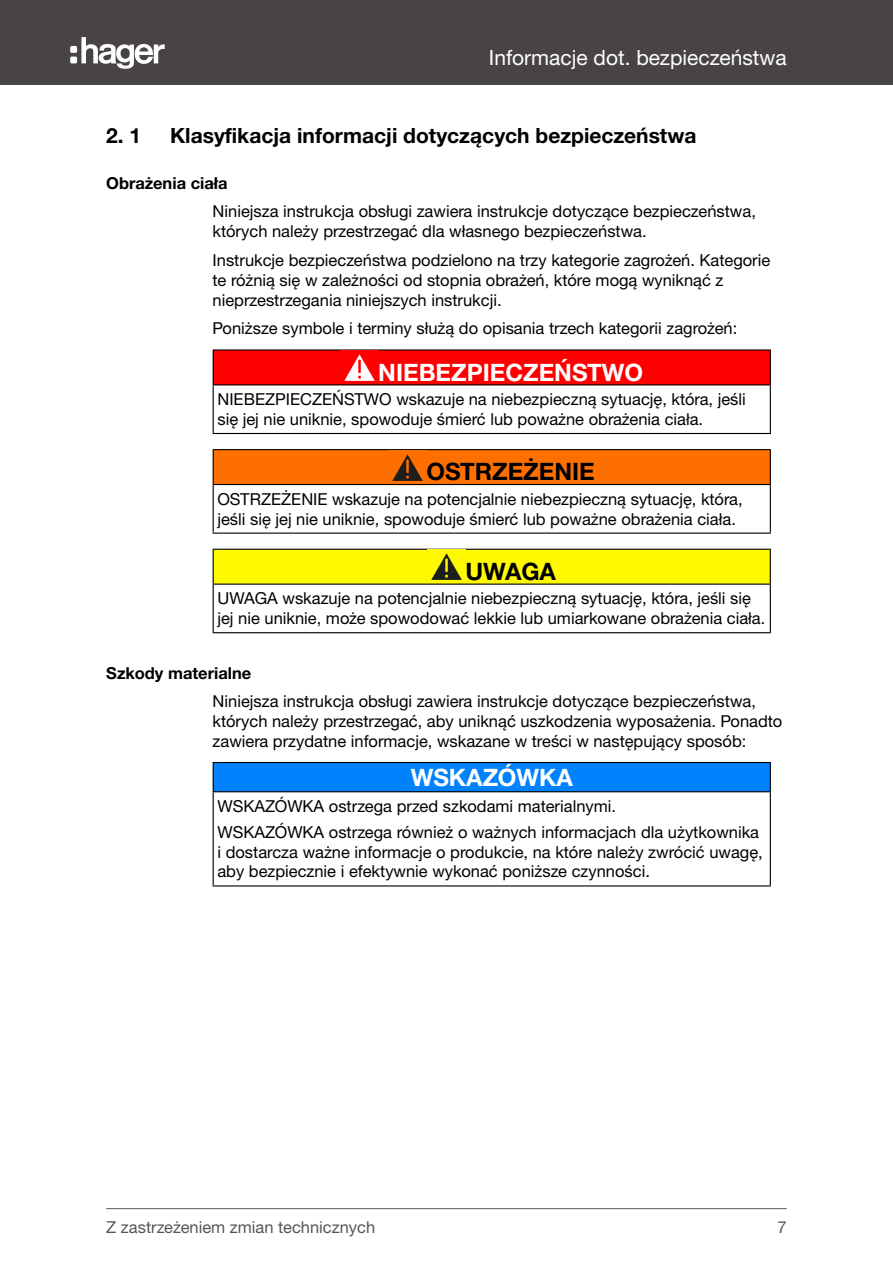
<style>
.page{position:relative;width:893px;height:1263px;background:#fff}
.page>*{position:absolute;margin:0;border:0;box-sizing:border-box;transform-origin:0 0}
.t1{font:700 24px "Helvetica Neue LTW1 G";color:#fff}
.t2{font:700 24px "Helvetica Neue LTW1 G";color:#000}
.t3{font:700 21px "Helvetica Neue LTW1 G";color:#000}
.t4{font:21px "Helvetica Neue LTW1 G";color:#fff}
.t5{font:16.5px/19.8px "Helvetica Neue LTW1 G";color:#000}
.t6{font:16.5px "Helvetica Neue LTW1 G";color:#565655}
.t7{font:700 16.5px "Helvetica Neue LTW1 G";color:#000}
</style>
<div class="page">
<div style="left:0;top:0;width:893px;height:85px;background:#484443"></div>
<svg style="left:81px;top:37px;width:84px;height:32px"></svg>
<div style="left:70px;top:46px;width:7px;height:7px;background:#fefefe;border-radius:2px"></div>
<div style="left:70px;top:57px;width:7px;height:6px;background:#fefefe;border-radius:2px"></div>
<hr style="left:106px;top:1208px;width:681px;height:1px;background:#565655">
<div style="left:213px;top:350px;width:557px;height:35px;background:#f00"></div>
<hr style="left:213px;top:349px;width:558px;height:2px;background:#000">
<hr style="left:213px;top:351px;width:1px;height:33px;background:#000">
<hr style="left:770px;top:351px;width:1px;height:33px;background:#000">
<hr style="left:213px;top:384px;width:558px;height:1px;background:#000">
<hr style="left:213px;top:385px;width:1px;height:48px;background:#000">
<hr style="left:770px;top:385px;width:1px;height:48px;background:#000">
<hr style="left:213px;top:433px;width:558px;height:1px;background:#000">
<img style="left:344px;top:354px;width:31px;height:27px">
<div style="left:213px;top:450px;width:557px;height:34px;background:#ff6f00"></div>
<hr style="left:213px;top:449px;width:558px;height:1px;background:#000">
<hr style="left:213px;top:450px;width:1px;height:34px;background:#000">
<hr style="left:770px;top:450px;width:1px;height:34px;background:#000">
<hr style="left:213px;top:484px;width:558px;height:1px;background:#000">
<hr style="left:213px;top:485px;width:1px;height:47px;background:#000">
<hr style="left:770px;top:485px;width:1px;height:47px;background:#000">
<hr style="left:213px;top:532px;width:558px;height:2px;background:#000">
<img style="left:392px;top:454px;width:31px;height:26px">
<div style="left:213px;top:549px;width:557px;height:35px;background:#fffa00"></div>
<hr style="left:213px;top:549px;width:558px;height:1px;background:#000">
<hr style="left:213px;top:550px;width:1px;height:34px;background:#000">
<hr style="left:770px;top:550px;width:1px;height:34px;background:#000">
<hr style="left:213px;top:584px;width:558px;height:1px;background:#000">
<hr style="left:213px;top:585px;width:1px;height:47px;background:#000">
<hr style="left:770px;top:585px;width:1px;height:47px;background:#000">
<hr style="left:213px;top:632px;width:558px;height:1px;background:#000">
<img style="left:431px;top:553px;width:31px;height:27px">
<div style="left:213px;top:762px;width:557px;height:30px;background:#0082ff"></div>
<hr style="left:213px;top:762px;width:558px;height:1px;background:#000">
<svg style="left:213px;top:763px;width:1px;height:28px"></svg>
<svg style="left:770px;top:763px;width:1px;height:28px"></svg>
<hr style="left:213px;top:791px;width:558px;height:1px;background:#000">
<hr style="left:213px;top:792px;width:1px;height:93px;background:#000">
<hr style="left:770px;top:792px;width:1px;height:93px;background:#000">
<hr style="left:213px;top:885px;width:558px;height:1px;background:#000">
<p class="t4" style="left:489px;top:44px;width:299px">Informacje dot. bezpieczeństwa</p>
<p class="t3" style="left:106px;top:122px;width:37px">2. 1</p>
<p class="t3" style="left:170px;top:122px;width:528px">Klasyfikacja informacji dotyczących bezpieczeństwa</p>
<p class="t7" style="left:106px;top:173px;width:123px">Obrażenia ciała</p>
<p class="t5" style="left:213px;top:202px;width:545px">Niniejsza instrukcja obsługi zawiera instrukcje dotyczące bezpieczeństwa, których należy przestrzegać dla własnego bezpieczeństwa.</p>
<p class="t5" style="left:213px;top:250px;width:559px">Instrukcje bezpieczeństwa podzielono na trzy kategorie zagrożeń. Kategorie te różnią się w zależności od stopnia obrażeń, które mogą wyniknąć z nieprzestrzegania niniejszych instrukcji.</p>
<p class="t5" style="left:213px;top:319px;width:526px">Poniższe symbole i terminy służą do opisania trzech kategorii zagrożeń:</p>
<h1 class="t1" style="left:378px;top:357px;width:266px">NIEBEZPIECZEŃSTWO</h1>
<p class="t5" style="left:217px;top:389px;width:530px">NIEBEZPIECZEŃSTWO wskazuje na niebezpieczną sytuację, która, jeśli się jej nie uniknie, spowoduje śmierć lub poważne obrażenia ciała.</p>
<h1 class="t2" style="left:427px;top:457px;width:170px">OSTRZEŻENIE</h1>
<p class="t5" style="left:217px;top:489px;width:527px">OSTRZEŻENIE wskazuje na potencjalnie niebezpieczną sytuację, która, jeśli się jej nie uniknie, spowoduje śmierć lub poważne obrażenia ciała.</p>
<h1 class="t2" style="left:465px;top:556px;width:92px">UWAGA</h1>
<p class="t5" style="left:217px;top:588px;width:549px">UWAGA wskazuje na potencjalnie niebezpieczną sytuację, która, jeśli się jej nie uniknie, może spowodować lekkie lub umiarkowane obrażenia ciała.</p>
<p class="t7" style="left:106px;top:663px;width:147px">Szkody materialne</p>
<p class="t5" style="left:213px;top:691px;width:571px">Niniejsza instrukcja obsługi zawiera instrukcje dotyczące bezpieczeństwa, których należy przestrzegać, aby uniknąć uszkodzenia wyposażenia. Ponadto zawiera przydatne informacje, wskazane w treści w następujący sposób:</p>
<h1 class="t1" style="left:411px;top:762px;width:164px">WSKAZÓWKA</h1>
<p class="t5" style="left:217px;top:793px;width:543px;line-height:25.8px">WSKAZÓWKA ostrzega przed szkodami materialnymi.<br>WSKAZÓWKA ostrzega również o ważnych informacjach dla użytkownika</p>
<p class="t5" style="left:217px;top:842px;width:547px">i dostarcza ważne informacje o produkcie, na które należy zwrócić uwagę, aby bezpiecznie i efektywnie wykonać poniższe czynności.</p>
<p class="t6" style="left:106px;top:1217px;width:270px">Z zastrzeżeniem zmian technicznych</p>
<p class="t6" style="left:777px;top:1217px;width:11px">7</p>
</div>
